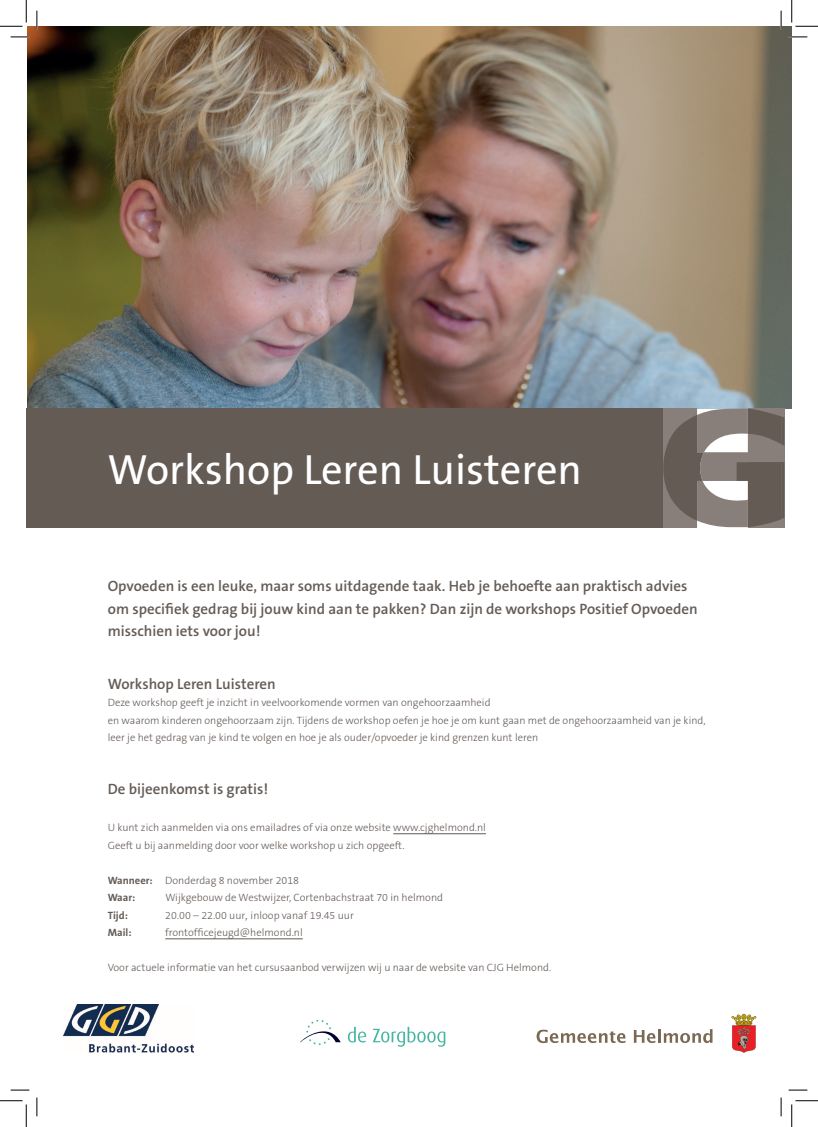
<style>
.page{position:relative;width:818px;height:1127px;background:#fff}
.page>*{position:absolute;margin:0;border:0;box-sizing:border-box;transform-origin:0 0}
.t1{font:42.5px "The Sans B5 Plain";color:#fff}
.t2{font:600 15px/22.5px "The Sans B6";color:#645b55}
.t3{font:300 10.62px/17.5px "The Sans B3";color:#645b55}
.t4{font:700 10.62px "The Sans B7";color:#645b55}
.s1{font-family:"The Sans B7";font-weight:700}
.s2{font-size:12.5px}
</style>
<div class="page">
<img style="left:27px;top:26px;width:765px;height:382px">
<div style="left:660px;top:408px;width:37px;height:119px;background:#645b55"></div>
<svg style="left:663px;top:408px;width:121px;height:119px"></svg>
<div style="left:26px;top:408px;width:636px;height:119px;background:#645b55"></div>
<hr style="left:393px;top:833px;width:93px;height:1px;background:#645b55">
<hr style="left:165px;top:938px;width:138px;height:1px;background:#645b55">
<img style="left:63px;top:1004px;width:131px;height:49px">
<svg style="left:536px;top:1029px;width:89px;height:13px"></svg>
<svg style="left:634px;top:1030px;width:21px;height:12px"></svg>
<hr style="left:658px;top:1028px;width:3px;height:14px;background:#7c6954">
<svg style="left:664px;top:1029px;width:48px;height:13px"></svg>
<svg style="left:731px;top:1013px;width:25px;height:39px"></svg>
<svg style="left:300px;top:1019px;width:41px;height:25px"></svg>
<svg style="left:348px;top:1026px;width:18px;height:16px"></svg>
<svg style="left:373px;top:1026px;width:72px;height:20px"></svg>
<svg style="left:11px;top:36px;width:18px;height:2px"></svg>
<svg style="left:788px;top:36px;width:19px;height:2px"></svg>
<svg style="left:11px;top:1089px;width:18px;height:1px"></svg>
<svg style="left:788px;top:1089px;width:19px;height:1px"></svg>
<svg style="left:36px;top:11px;width:2px;height:18px"></svg>
<svg style="left:36px;top:1097px;width:2px;height:18px"></svg>
<svg style="left:780px;top:11px;width:2px;height:18px"></svg>
<svg style="left:780px;top:1097px;width:2px;height:18px"></svg>
<svg style="left:0;top:0;width:27px;height:27px"></svg>
<svg style="left:0;top:1100px;width:27px;height:26px"></svg>
<svg style="left:791px;top:0;width:27px;height:27px"></svg>
<svg style="left:791px;top:1100px;width:27px;height:26px"></svg>
<h1 class="t1" style="left:107px;top:446px;width:476px">Workshop Leren Luisteren</h1>
<h2 class="t2" style="left:108px;top:575px;width:591px">Opvoeden is een leuke, maar soms uitdagende taak. Heb je behoefte aan praktisch advies om specifiek gedrag bij jouw kind aan te pakken? Dan zijn de workshops Positief Opvoeden misschien iets voor jou!</h2>
<h2 class="t2" style="left:108px;top:672px;width:170px">Workshop Leren Luisteren</h2>
<p class="t3" style="left:108px;top:694px;width:599px">Deze workshop geeft je inzicht in veelvoorkomende vormen van ongehoorzaamheid<br>en waarom kinderen ongehoorzaam zijn. Tijdens de workshop oefen je hoe je om kunt gaan met de ongehoorzaamheid van je kind, leer je het gedrag van je kind te volgen en hoe je als ouder/opvoeder je kind grenzen kunt leren</p>
<h2 class="t2" style="left:108px;top:777px;width:162px">De bijeenkomst is gratis!</h2>
<p class="t3" style="left:108px;top:819px;width:380px">U kunt zich aanmelden via ons emailadres of via onze website www.cjghelmond.nl<br>Geeft u bij aanmelding door voor welke workshop u zich opgeeft.</p>
<p class="t3" style="left:108px;top:871px;width:193px"><span class="s1">Wanneer:</span> Donderdag 8 november 2018</p>
<p class="t4" style="left:108px;top:891px;width:29px">Waar:</p>
<p class="t3" style="left:165px;top:889px;width:279px">Wijkgebouw de Westwijzer, Cortenbachstraat 70 in helmond</p>
<p class="t4" style="left:108px;top:909px;width:22px">Tijd:</p>
<p class="t3" style="left:165px;top:906px;width:190px">20.00 – 22.00 uur<span class="s2">,</span> inloop vanaf 19.45 uur</p>
<p class="t4" style="left:108px;top:926px;width:25px">Mail:</p>
<p class="t3" style="left:165px;top:924px;width:139px">frontofficejeugd@helmond.nl</p>
<p class="t3" style="left:108px;top:959px;width:445px">Voor actuele informatie van het cursusaanbod verwijzen wij u naar de website van CJG Helmond.</p>
</div>
